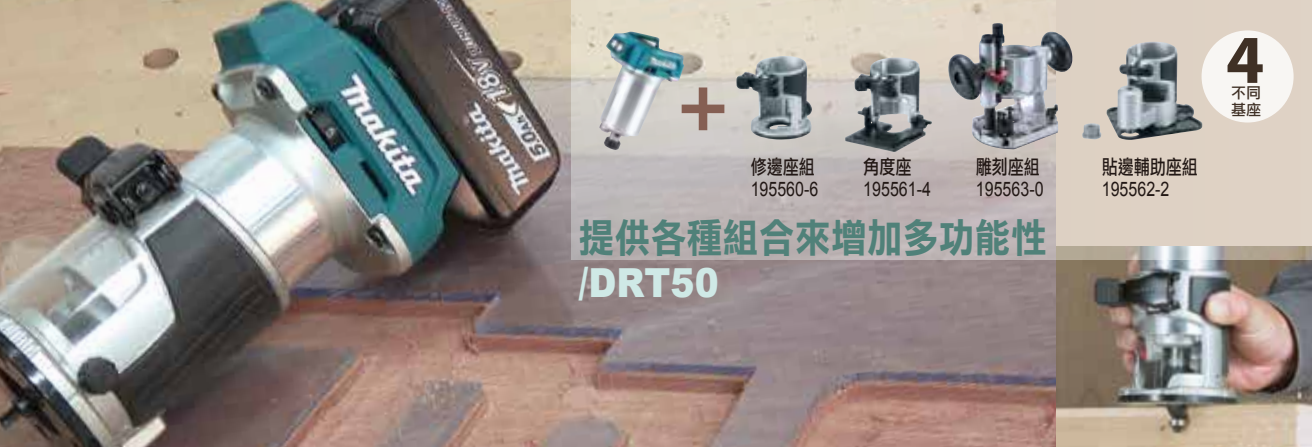
<style>
.page{position:relative;width:1312px;height:447px;background:#fff}
.page>*{position:absolute;margin:0;border:0;box-sizing:border-box;transform-origin:0 0}
.t1{font:700 69px "Myriad Pro";color:#3f3025}
.t2{font:40px "DF Li Hei Std W7";color:#508179;scale:.9 1}
.t3{font:900 40px "Arial";color:#cfe9e6;scale:.9 1}
.t4{font:20px "Arial";color:#221815;scale:.8 1}
.t5{font:20px "DF Li Hei Std W5";color:#221815;scale:.8 1}
.t6{font:15px/16.2px "DF Li Hei Std W5";color:#3f3025}
.s1{font-family:"DF Li Hei Std W7";font-weight:400}
</style>
<div class="page">
<img style="left:1055px;top:260px;width:256px;height:186px">
<img style="left:0;top:0;width:1055px;height:446px">
<svg style="left:571px;top:0;width:740px;height:260px"></svg>
<img style="left:599px;top:32px;width:85px;height:118px">
<svg style="left:681px;top:87px;width:43px;height:43px"></svg>
<img style="left:736px;top:56px;width:75px;height:83px">
<img style="left:844px;top:57px;width:87px;height:95px">
<img style="left:948px;top:24px;width:124px;height:125px">
<img style="left:1081px;top:42px;width:121px;height:98px">
<div style="left:1201px;top:30px;width:92px;height:92px;background:#f8f6f3;border-radius:50%"></div>
<p class="t5" style="left:750px;top:156px;width:82px">修邊座組</p>
<p class="t4" style="left:750px;top:176px;width:86px">195560-6</p>
<p class="t5" style="left:863px;top:156px;width:62px">角度座</p>
<p class="t4" style="left:863px;top:176px;width:86px">195561-4</p>
<p class="t5" style="left:975px;top:156px;width:82px">雕刻座組</p>
<p class="t4" style="left:975px;top:176px;width:86px">195563-0</p>
<h2 class="t2" style="left:578px;top:215px;width:522px">提供各種組合來增加多功能性</h2>
<h2 class="t3" style="left:578px;top:253px;width:157px"><span class="s1">/</span>DRT50</h2>
<p class="t5" style="left:1101px;top:156px;width:121px">貼邊輔助座組</p>
<p class="t4" style="left:1101px;top:176px;width:86px">195562-2</p>
<h1 class="t1" style="left:1225px;top:15px;width:40px">4</h1>
<p class="t6" style="left:1230px;top:84px;width:31px">不同基座</p>
</div>
